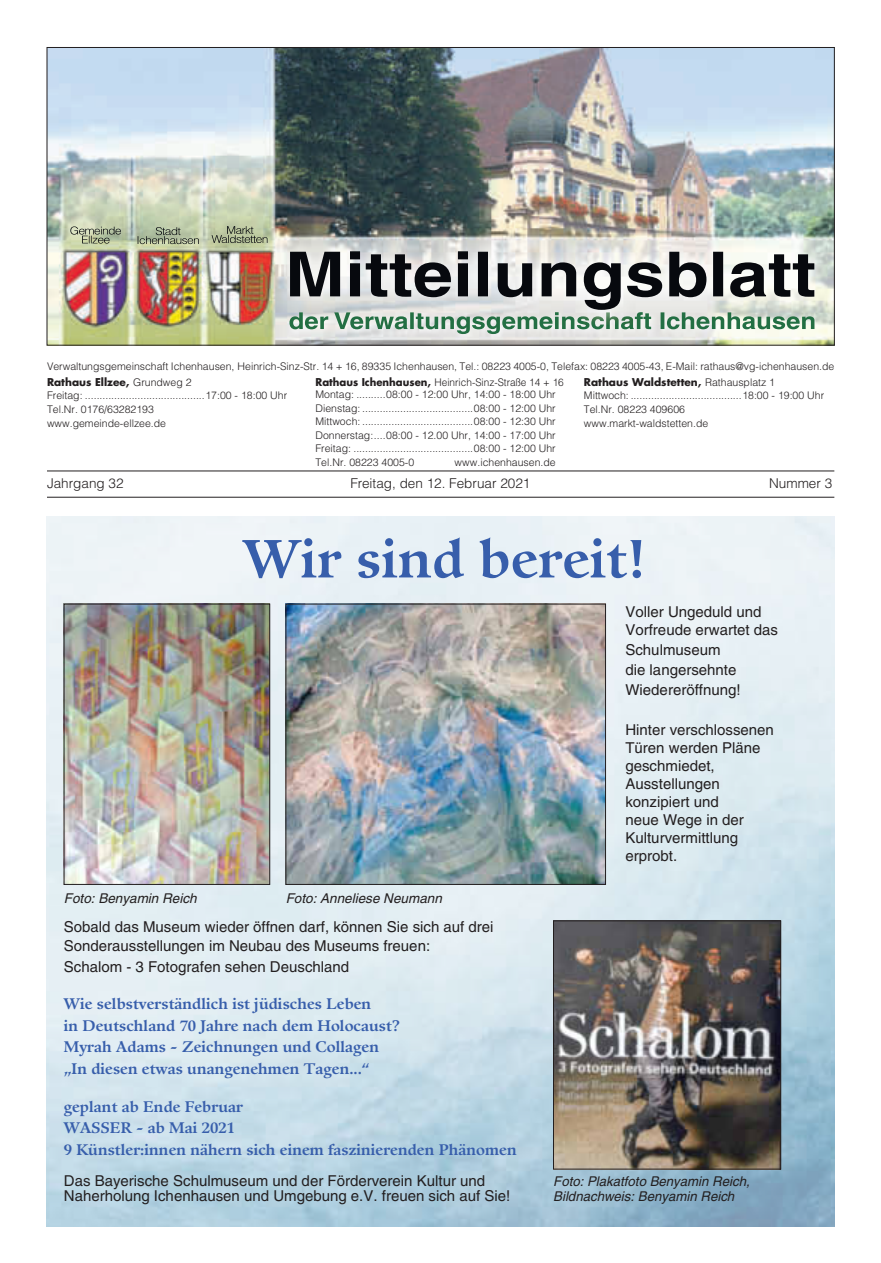
<style>
.page{position:relative;width:881px;height:1263px;background:#fff}
.page>*{position:absolute;margin:0;border:0;box-sizing:border-box;transform-origin:0 0}
.t1{font:700 52.5px "Guardi LT";color:#375eab}
.t2{font:15px/18px "Helvetica LT";color:#231f20}
.t3{font:700 15px/21.8px "Guardi LT";color:#375eab}
.t4{font:italic 13.5px/15px "Helvetica LT";color:#231f20}
.t5{font:300 13.5px "Helvetica LT";color:#231f20}
.t6{font:300 10.5px/14.1px "Helvetica LT";color:#231f20}
.t7{font:300 10.5px/12.3px "Helvetica LT";color:#231f20;scale:.96 1}
.t8{font:700 10.5px "Futura LT";color:#231f20}
.s1{font-family:"Helvetica LT";font-weight:300}
.s2{font-family:"Futura LT";font-weight:700}
</style>
<div class="page">
<img style="left:49px;top:49px;width:783px;height:294px">
<img style="left:289px;top:312px;width:525px;height:17px">
<img style="left:290px;top:251px;width:524px;height:59px">
<img style="left:137px;top:227px;width:62px;height:17px">
<img style="left:211px;top:226px;width:56px;height:17px">
<img style="left:70px;top:226px;width:51px;height:18px">
<hr style="left:47px;top:471px;width:787px;height:1px;background:#231f20">
<hr style="left:47px;top:497px;width:787px;height:1px;background:#231f20">
<img style="left:47px;top:517px;width:786px;height:710px">
<img style="left:66px;top:606px;width:202px;height:277px">
<div style="left:64px;top:604px;width:206px;height:281px;border:1px solid #231f20"></div>
<img style="left:287px;top:606px;width:316px;height:277px">
<div style="left:285px;top:604px;width:320px;height:281px;border:1px solid #231f20"></div>
<img style="left:555px;top:923px;width:223px;height:244px">
<div style="left:553px;top:921px;width:227px;height:248px;border:1px solid #231f20"></div>
<p class="t6" style="left:47px;top:359px;width:788px">Verwaltungsgemeinschaft Ichenhausen, Heinrich-Sinz-Str. 14 + 16, 89335 Ichenhausen, Tel.: 08223 4005-0, Telefax: 08223 4005-43, E-Mail: rathaus@vg-ichenhausen.de</p>
<p class="t8" style="left:47px;top:375px;width:146px">Rathaus Ellzee, <span class="s1">Grundweg 2</span></p>
<p class="t6" style="left:47px;top:388px;width:241px">Freitag: .........................................17:00 - 18:00 Uhr<br>Tel.Nr. 0176/63282193<br>www.gemeinde-ellzee.de</p>
<p class="t7" style="left:315px;top:376px;width:260px"><span class="s2">Rathaus Ichenhausen,</span> Heinrich-Sinz-Straße 14 + 16<br>Montag: ..........08:00 - 12:00 Uhr, 14:00 - 18:00 Uhr</p>
<p class="t6" style="left:315px;top:401px;width:241px;line-height:13.5px;text-align:justify">Dienstag: ......................................08:00 - 12:00 Uhr Mittwoch: ......................................08:00 - 12:30 Uhr Donnerstag:....08:00 - 12.00 Uhr, 14:00 - 17:00 Uhr Freitag: .........................................08:00 - 12:00 Uhr Tel.Nr. 08223 4005-0</p>
<p class="t8" style="left:583px;top:375px;width:193px">Rathaus Waldstetten, <span class="s1">Rathausplatz 1</span></p>
<p class="t6" style="left:583px;top:388px;width:241px">Mittwoch: ......................................18:00 - 19:00 Uhr<br>Tel.Nr. 08223 409606<br>www.markt-waldstetten.de</p>
<p class="t6" style="left:454px;top:455px;width:102px">www.ichenhausen.de</p>
<p class="t5" style="left:47px;top:475px;width:78px">Jahrgang 32</p>
<p class="t5" style="left:350px;top:475px;width:181px">Freitag, den 12. Februar 2021</p>
<p class="t5" style="left:768px;top:475px;width:65px">Nummer 3</p>
<h1 class="t1" style="left:243px;top:526px;width:404px">Wir sind bereit!</h1>
<p class="t4" style="left:64px;top:890px;width:134px">Foto: Benyamin Reich</p>
<p class="t4" style="left:285px;top:890px;width:158px">Foto: Anneliese Neumann</p>
<h2 class="t2" style="left:64px;top:918px;width:431px;line-height:18.8px">Sobald das Museum wieder öffnen darf, können Sie sich auf drei<br>Sonderausstellungen im Neubau des Museums freuen:</h2>
<h2 class="t2" style="left:64px;top:957px;width:287px">Schalom - 3 Fotografen sehen Deuschland</h2>
<h2 class="t3" style="left:64px;top:993px;width:338px">Wie selbstverständlich ist jüdisches Leben<br>in Deutschland 70 Jahre nach dem Holocaust?<br>Myrah Adams - Zeichnungen und Collagen „In diesen etwas unangenehmen Tagen...“</h2>
<h2 class="t3" style="left:64px;top:1095px;width:454px">geplant ab Ende Februar<br>WASSER - ab Mai 2021<br>9 Künstler:innen nähern sich einem faszinierenden Phänomen</h2>
<h2 class="t2" style="left:64px;top:1172px;width:448px;line-height:15.8px">Das Bayerische Schulmuseum und der Förderverein Kultur und<br>Naherholung Ichenhausen und Umgebung e.V. freuen sich auf Sie!</h2>
<h2 class="t2" style="left:625px;top:602px;width:154px">Voller Ungeduld und<br>Vorfreude erwartet das</h2>
<h2 class="t2" style="left:625px;top:639px;width:117px;line-height:20.1px">Schulmuseum die langersehnte<br>Wiedereröffnung!</h2>
<h2 class="t2" style="left:625px;top:721px;width:150px">Hinter verschlossenen<br>Türen werden Pläne geschmiedet,<br>Ausstellungen konzipiert und<br>neue Wege in der<br>Kulturvermittlung erprobt.</h2>
<p class="t4" style="left:553px;top:1174px;width:198px">Foto: Plakatfoto Benyamin Reich,<br>Bildnachweis: Benyamin Reich</p>
</div>
